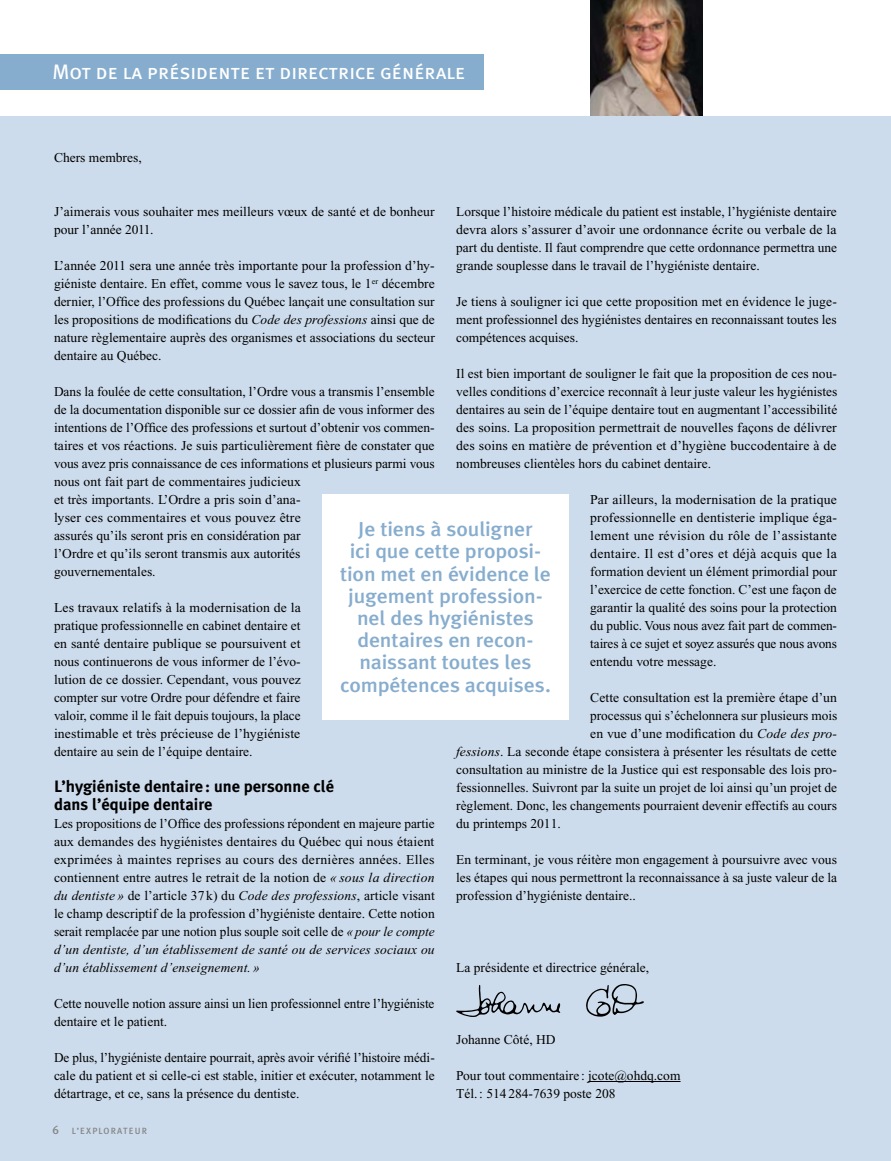
<style>
.page{position:relative;width:891px;height:1161px;background:#fff}
.page>*{position:absolute;margin:0;border:0;box-sizing:border-box;transform-origin:0 0}
.t1{font:21px "Meta Plus Book Caps";color:#fff}
.t2{font:500 20.1px/22.2px "Meta Plus";letter-spacing:-.01em;color:#87adce;text-align:center;scale:1.08 1}
.t3{font:700 16.5px/18px "Meta Plus";color:#000}
.t4{font:13.5px/18px "Times New Roman";color:#000;text-align:justify}
.t5{font:9px "Meta Plus Medium Caps";letter-spacing:.12em;color:#868787}
.s1{font-style:italic}
.s2{font-size:12px}
</style>
<div class="page">
<img style="left:590px;top:0;width:113px;height:117px">
<div style="left:0;top:117px;width:891px;height:1044px;background:#cddcec"></div>
<div style="left:0;top:54px;width:484px;height:35px;background:#87adce"></div>
<hr style="left:588px;top:1081px;width:93px;height:1px;background:#000">
<svg style="left:456px;top:984px;width:188px;height:33px"></svg>
<div style="left:322px;top:495px;width:247px;height:225px;background:#fff"></div>
<h1 class="t1" style="left:52px;top:60px;width:415px">Mot de la présidente et directrice générale</h1>
<p class="t4" style="left:54px;top:149px;width:89px">Chers membres,</p>
<p class="t4" style="left:54px;top:203px;width:382px">J’aimerais vous souhaiter mes meilleurs vœux de santé et de bonheur pour l’année 2011.</p>
<p class="t4" style="left:54px;top:257px;width:382px">L’année 2011 sera une année très importante pour la profession d’hy&shy;giéniste dentaire. En effet, comme vous le savez tous, le 1<sup>er</sup> décembre dernier, l’Office des professions du Québec lançait une consultation sur les propositions de modifications du <span class="s1">Code des professions</span> ainsi que de nature règlementaire auprès des organismes et associations du secteur dentaire au Québec.</p>
<p class="t4" style="left:54px;top:383px;width:382px;text-align:left">Dans la foulée de cette consultation, l’Ordre vous a transmis l’ensemble de la documentation disponible sur ce dossier afin de vous informer des intentions de l’Office des professions et surtout d’obtenir vos commen&shy;taires et vos réactions. Je suis particulièrement fière de constater que vous avez pris connaissance de ces informations et plusieurs parmi vous nous ont fait part de commentaires judicieux<br>et très importants. L’Ordre a pris soin d’ana-<br>lyser ces commentaires et vous pouvez être<br>assurés qu’ils seront pris en considération par<br>l’Ordre et qu’ils seront transmis aux autorités<br>gouvernementales.</p>
<p class="t4" style="left:54px;top:599px;width:248px">Les travaux relatifs à la modernisation de la pratique professionnelle en cabinet dentaire et en santé dentaire publique se poursuivent et nous continuerons de vous informer de l’évo&shy;lution de ce dossier. Cependant, vous pouvez compter sur votre Ordre pour défendre et faire valoir, comme il le fait depuis toujours, la place inestimable et très précieuse de l’hygiéniste dentaire au sein de l’équipe dentaire.</p>
<p class="t3" style="left:54px;top:777px;width:282px">L’hygiéniste dentaire: une personne clé dans l’équipe dentaire</p>
<p class="t4" style="left:54px;top:815px;width:382px">Les propositions de l’Office des professions répondent en majeure partie aux demandes des hygiénistes dentaires du Québec qui nous étaient exprimées à maintes reprises au cours des dernières années. Elles contiennent entre autres le retrait de la notion de <span class="s1">« sous la direction du dentiste »</span> de l’article 37 k) du <span class="s1">Code des professions</span>, article visant le champ descriptif de la profession d’hygiéniste dentaire. Cette notion serait remplacée par une notion plus souple soit celle de <span class="s1">« pour le compte d’un dentiste, d’un établissement de santé ou de services sociaux ou d’un établissement d’enseignement. »</span></p>
<p class="t4" style="left:54px;top:995px;width:382px">Cette nouvelle notion assure ainsi un lien professionnel entre l’hygiéniste dentaire et le patient.</p>
<p class="t4" style="left:54px;top:1049px;width:382px">De plus, l’hygiéniste dentaire pourrait, après avoir vérifié l’histoire médi&shy;cale du patient et si celle-ci est stable, initier et exécuter, notamment le détartrage, et ce, sans la présence du dentiste.</p>
<p class="t4" style="left:456px;top:203px;width:382px">Lorsque l’histoire médicale du patient est instable, l’hygiéniste dentaire devra alors s’assurer d’avoir une ordonnance écrite ou verbale de la part du dentiste. Il faut comprendre que cette ordonnance permettra une grande souplesse dans le travail de l’hygiéniste dentaire.</p>
<p class="t4" style="left:456px;top:293px;width:382px">Je tiens à souligner ici que cette proposition met en évidence le juge&shy;ment professionnel des hygiénistes dentaires en reconnaissant toutes les compétences acquises.</p>
<p class="t4" style="left:456px;top:365px;width:383px">Il est bien important de souligner le fait que la proposition de ces nou&shy;velles conditions d’exercice reconnaît à leur juste valeur les hygiénistes dentaires au sein de l’équipe dentaire tout en augmentant l’accessibilité des soins. La proposition permettrait de nouvelles façons de délivrer des soins en matière de prévention et d’hygiène buccodentaire à de nombreuses clientèles hors du cabinet dentaire.</p>
<p class="t4" style="left:590px;top:491px;width:248px">Par ailleurs, la modernisation de la pratique professionnelle en dentisterie implique éga&shy;lement une révision du rôle de l’assistante dentaire. Il est d’ores et déjà acquis que la formation devient un élément primordial pour l’exercice de cette fonction. C’est une façon de garantir la qualité des soins pour la protection du public. Vous nous avez fait part de commen&shy;taires à ce sujet et soyez assurés que nous avons entendu votre message.</p>
<p class="t4" style="left:590px;top:689px;width:248px">Cette consultation est la première étape d’un</p>
<p class="t4" style="left:590px;top:707px;width:248px">processus qui s’échelonnera sur plusieurs mois</p>
<p class="t4" style="left:590px;top:725px;width:248px">en vue d’une modification du <span class="s1">Code des pro-</span></p>
<p class="t4" style="left:456px;top:743px;width:382px"><span class="s1">fessions</span>. La seconde étape consistera à présenter les résultats de cette</p>
<p class="t4" style="left:456px;top:761px;width:382px">consultation au ministre de la Justice qui est responsable des lois pro-</p>
<p class="t4" style="left:456px;top:779px;width:383px">fessionnelles. Suivront par la suite un projet de loi ainsi qu’un projet de</p>
<p class="t4" style="left:456px;top:797px;width:382px">règlement. Donc, les changements pourraient devenir effectifs au cours</p>
<p class="t4" style="left:456px;top:815px;width:106px">du printemps 2011.</p>
<p class="t4" style="left:456px;top:851px;width:382px">En terminant, je vous réitère mon engagement à poursuivre avec vous les étapes qui nous permettront la reconnaissance à sa juste valeur de la profession d’hygiéniste dentaire..</p>
<h2 class="t2" style="left:340px;top:518px;width:197px">Je tiens à souligner<br>ici que cette proposi&shy;tion met en évidence le jugement profession&shy;nel des hygiénistes dentaires en recon&shy;naissant toutes les compétences acquises.</h2>
<p class="t4" style="left:456px;top:959px;width:195px">La présidente et directrice générale,</p>
<p class="t4" style="left:456px;top:1031px;width:101px">Johanne Côté, HD</p>
<p class="t4" style="left:456px;top:1067px;width:226px">Pour tout commentaire : jcote@ohdq.com<br>Tél.: 514284-7639 poste 208</p>
<p class="t5" style="left:53px;top:1126px;width:96px"><span class="s2">6</span> L’EXPLORATEUR</p>
</div>
